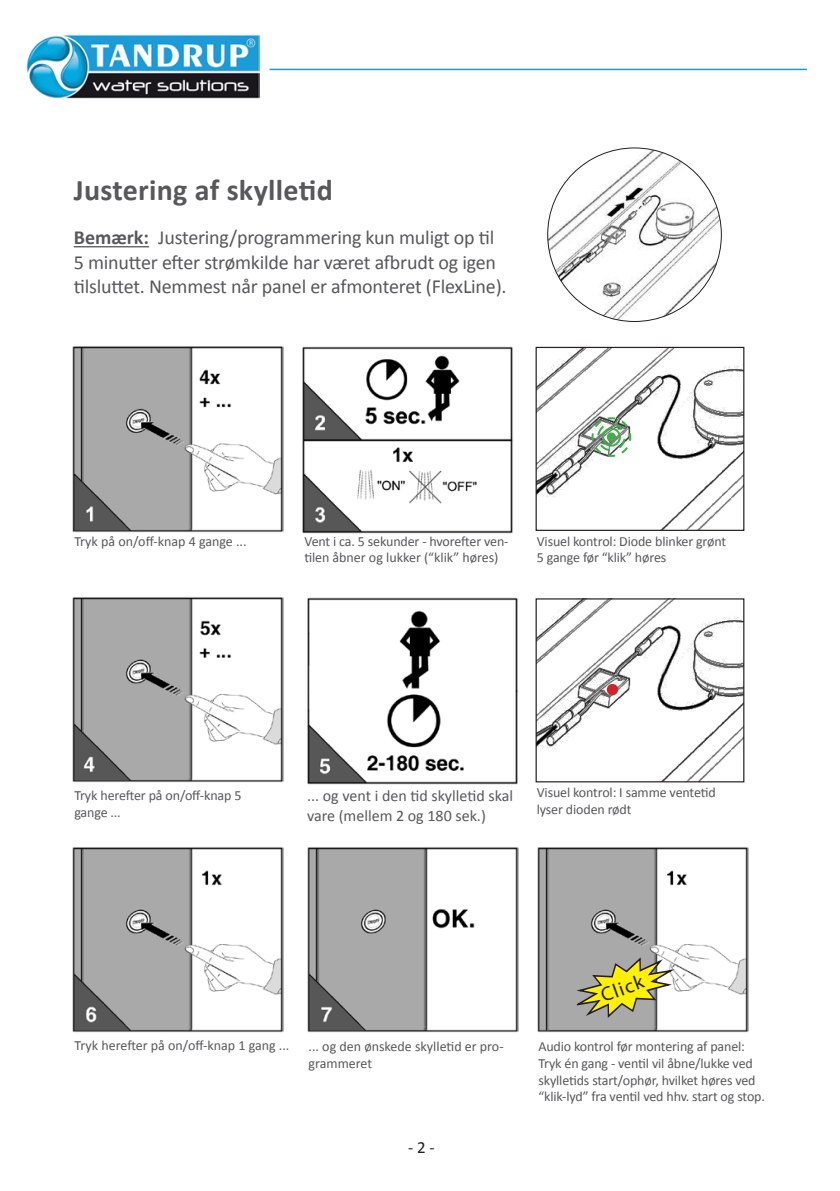
<style>
.page{position:relative;width:840px;height:1191px;background:#fff}
.page>*{position:absolute;margin:0;border:0;box-sizing:border-box;transform-origin:0 0}
.t1{font:700 30px "Calibri";letter-spacing:.01em;color:#57585a}
.t2{font:20px/24px "Calibri";letter-spacing:-.01em;color:#57585a}
.t3{font:20px "Myriad Pro";color:#231f20}
.t4{font:17px "Calibri";color:#231f20}
.t5{font:16px "Calibri";color:#57585a}
.t6{font:14px/16.8px "Calibri";letter-spacing:-.01em;color:#57585a}
.s1{font-weight:700}
</style>
<div class="page">
<hr style="left:269px;top:69px;width:537px;height:1px;background:#1b9ad7">
<img style="left:26px;top:34px;width:233px;height:64px">
<hr style="left:74px;top:246px;width:75px;height:1px;background:#57585a">
<img style="left:72px;top:346px;width:211px;height:186px">
<img style="left:302px;top:346px;width:210px;height:187px">
<img style="left:547px;top:148px;width:174px;height:173px;border-radius:87px">
<img style="left:537px;top:349px;width:205px;height:180px">
<div style="left:535px;top:347px;width:209px;height:184px;border:1px solid #231f20"></div>
<svg style="left:590px;top:416px;width:42px;height:42px"></svg>
<img style="left:72px;top:597px;width:211px;height:186px">
<img style="left:307px;top:597px;width:211px;height:187px">
<img style="left:72px;top:847px;width:211px;height:185px">
<img style="left:307px;top:847px;width:211px;height:185px">
<img style="left:537px;top:600px;width:205px;height:180px">
<div style="left:535px;top:598px;width:209px;height:184px;border:1px solid #231f20"></div>
<div style="left:606px;top:684px;width:11px;height:11px;background:#d1232a;border-radius:50%"></div>
<img style="left:537px;top:847px;width:210px;height:185px">
<svg style="left:566px;top:942px;width:120px;height:89px"></svg>
<p class="t1" style="left:74px;top:171px;width:260px">Justering af skylletid</p>
<p class="t2" style="left:74px;top:226px;width:434px"><span class="s1">Bemærk:</span> Justering/programmering kun muligt op til<br>5 minutter efter strømkilde har været afbrudt og igen tilsluttet. Nemmest når panel er afmonteret (FlexLine).</p>
<p class="t6" style="left:74px;top:532px;width:174px">Tryk på on/off-knap 4 gange ...</p>
<p class="t6" style="left:304px;top:532px;width:205px">Vent i ca. 5 sekunder - hvorefter ven&shy;tilen åbner og lukker (“klik” høres)</p>
<p class="t6" style="left:536px;top:532px;width:191px">Visuel kontrol: Diode blinker grønt</p>
<p class="t6" style="left:536px;top:549px;width:131px">5 gange før “klik” høres</p>
<p class="t6" style="left:74px;top:787px;width:168px">Tryk herefter på on/off-knap 5 gange ...</p>
<p class="t6" style="left:536px;top:784px;width:180px">Visuel kontrol: I samme ventetid lyser dioden rødt</p>
<p class="t5" style="left:307px;top:786px;width:207px">... og vent i den tid skylletid skal</p>
<p class="t5" style="left:307px;top:805px;width:180px">vare (mellem 2 og 180 sek.)</p>
<p class="t6" style="left:75px;top:1036px;width:216px">Tryk herefter på on/off-knap 1 gang ...</p>
<p class="t6" style="left:308px;top:1038px;width:196px">... og den ønskede skylletid er pro-</p>
<p class="t6" style="left:308px;top:1054px;width:65px">grammeret</p>
<p class="t4" style="left:408px;top:1136px;width:28px">- 2 -</p>
<p class="t3" style="left:597px;top:984px;width:46px;rotate:-20deg">Click</p>
<p class="t6" style="left:538px;top:1038px;width:208px">Audio kontrol før montering af panel:</p>
<p class="t6" style="left:538px;top:1054px;width:216px">Tryk én gang - ventil vil åbne/lukke ved</p>
<p class="t6" style="left:538px;top:1071px;width:218px">skylletids start/ophør, hvilket høres ved</p>
<p class="t6" style="left:538px;top:1088px;width:228px">“klik-lyd” fra ventil ved hhv. start og stop.</p>
</div>
